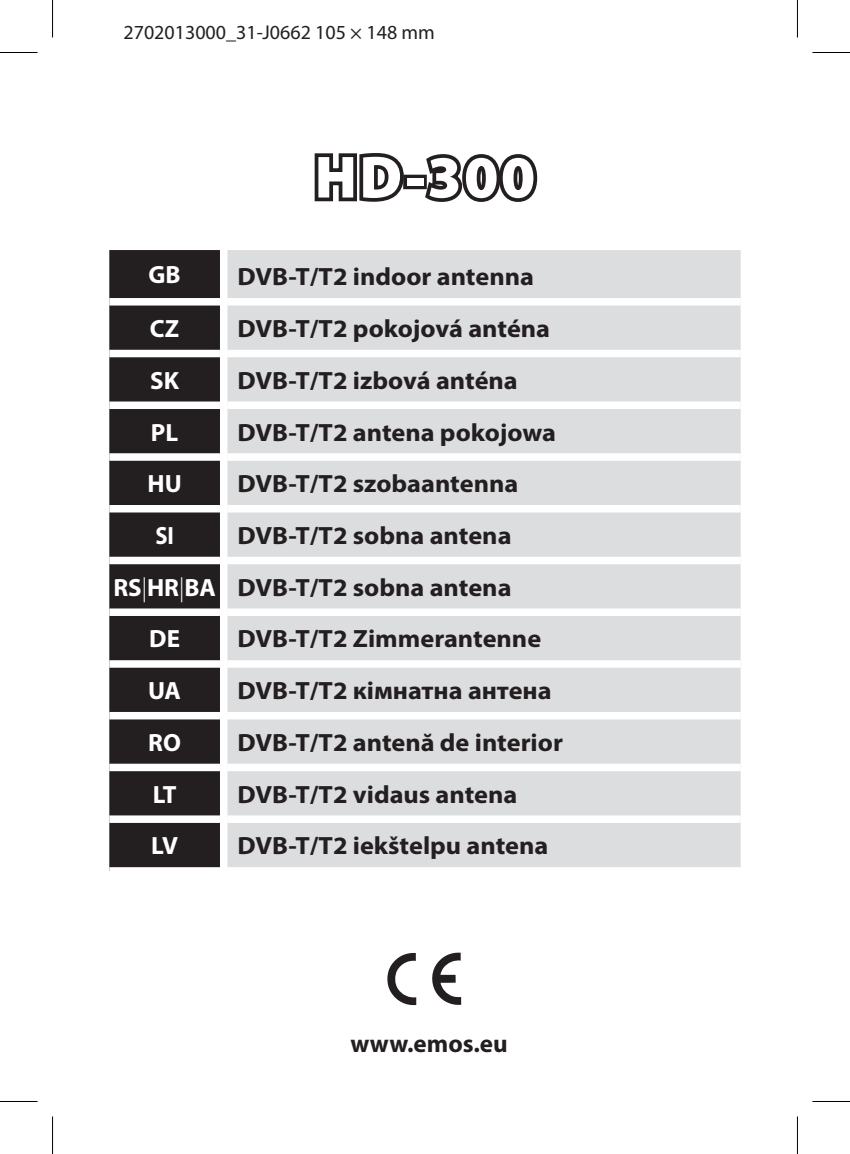
<style>
.page{position:relative;width:850px;height:1154px;background:#fff}
.page>*{position:absolute;margin:0;border:0;box-sizing:border-box;transform-origin:0 0}
.t1{font:900 60px "Myriad Pro";color:#fff}
.t2{font:700 25px "Myriad Pro";color:#231f20;scale:1.05 1}
.t3{font:700 25px "Myriad Pro";color:#fff}
.t4{font:700 25px "Myriad Pro";color:#231f20}
.t5{font:700 25px "Myriad Pro";color:#fff;scale:.9 1}
.t6{font:20px "Myriad Pro";color:#231f20}
.s1{color:#fff}
.s2{font-weight:300;color:#fff}
</style>
<div class="page">
<svg style="left:432px;top:952px;width:29px;height:53px"></svg>
<svg style="left:387px;top:952px;width:29px;height:54px"></svg>
<svg style="left:314px;top:153px;width:93px;height:49px"></svg>
<div style="left:403px;top:175px;width:23px;height:14px;border:8px solid #231f20"></div>
<svg style="left:419px;top:154px;width:119px;height:48px"></svg>
<div style="left:109px;top:250px;width:111px;height:100px;background:#231f20"></div>
<div style="left:227px;top:250px;width:513px;height:617px;background:#dcdddf"></div>
<div style="left:109px;top:357px;width:111px;height:510px;background:#231f20"></div>
<div style="left:109px;top:298px;width:111px;height:7px;background:#fff"></div>
<div style="left:227px;top:298px;width:513px;height:7px;background:#fff"></div>
<div style="left:227px;top:350px;width:513px;height:7px;background:#fff"></div>
<div style="left:109px;top:401px;width:111px;height:8px;background:#fff"></div>
<div style="left:227px;top:401px;width:513px;height:8px;background:#fff"></div>
<div style="left:109px;top:453px;width:111px;height:8px;background:#fff"></div>
<div style="left:227px;top:453px;width:513px;height:8px;background:#fff"></div>
<div style="left:109px;top:505px;width:111px;height:7px;background:#fff"></div>
<div style="left:227px;top:505px;width:513px;height:7px;background:#fff"></div>
<div style="left:109px;top:557px;width:111px;height:7px;background:#fff"></div>
<div style="left:227px;top:557px;width:513px;height:7px;background:#fff"></div>
<div style="left:109px;top:608px;width:111px;height:8px;background:#fff"></div>
<div style="left:227px;top:608px;width:513px;height:8px;background:#fff"></div>
<div style="left:109px;top:660px;width:111px;height:8px;background:#fff"></div>
<div style="left:227px;top:660px;width:513px;height:8px;background:#fff"></div>
<div style="left:109px;top:712px;width:111px;height:7px;background:#fff"></div>
<div style="left:227px;top:712px;width:513px;height:7px;background:#fff"></div>
<div style="left:109px;top:764px;width:111px;height:7px;background:#fff"></div>
<div style="left:227px;top:764px;width:513px;height:7px;background:#fff"></div>
<div style="left:109px;top:815px;width:111px;height:8px;background:#fff"></div>
<div style="left:227px;top:815px;width:513px;height:8px;background:#fff"></div>
<hr style="left:0;top:52px;width:38px;height:1px;background:#000">
<hr style="left:812px;top:52px;width:37px;height:1px;background:#000">
<hr style="left:0;top:1101px;width:38px;height:1px;background:#000">
<hr style="left:812px;top:1101px;width:37px;height:1px;background:#000">
<hr style="left:52px;top:0;width:1px;height:38px;background:#000">
<hr style="left:52px;top:1116px;width:1px;height:38px;background:#000">
<hr style="left:796px;top:0;width:1px;height:38px;background:#000">
<hr style="left:796px;top:1116px;width:1px;height:38px;background:#000">
<p class="t6" style="left:123px;top:20px;width:313px">2702013000_31-J0662 105 × 148 mm</p>
<h1 class="t1" style="left:314px;top:137px;width:222px">HD-300</h1>
<p class="t3" style="left:148px;top:259px;width:34px">GB</p>
<p class="t2" style="left:237px;top:261px;width:284px">DVB-T/T2 indoor antenna</p>
<p class="t3" style="left:150px;top:312px;width:31px">CZ</p>
<p class="t2" style="left:237px;top:312px;width:299px">DVB-T/T2 pokojová anténa</p>
<p class="t3" style="left:150px;top:364px;width:30px">SK</p>
<p class="t2" style="left:237px;top:364px;width:268px">DVB-T/T2 izbová anténa</p>
<p class="t3" style="left:151px;top:416px;width:29px">PL</p>
<p class="t2" style="left:237px;top:416px;width:305px">DVB-T/T2 antena pokojowa</p>
<p class="t3" style="left:147px;top:467px;width:36px">HU</p>
<p class="t2" style="left:237px;top:467px;width:269px">DVB-T/T2 szobaantenna</p>
<p class="t5" style="left:155px;top:519px;width:22px">SI</p>
<p class="t2" style="left:237px;top:519px;width:262px">DVB-T/T2 sobna antena</p>
<p class="t2" style="left:113px;top:571px;width:380px"><span class="s1">RS</span><span class="s2">|</span><span class="s1">HR</span><span class="s2">|</span><span class="s1">BA</span> DVB-T/T2 sobna antena</p>
<p class="t3" style="left:149px;top:623px;width:32px">DE</p>
<p class="t2" style="left:237px;top:623px;width:290px">DVB-T/T2 Zimmerantenne</p>
<p class="t3" style="left:148px;top:674px;width:34px">UA</p>
<p class="t2" style="left:237px;top:674px;width:300px">DVB-T/T2 кімнатна антена</p>
<p class="t3" style="left:148px;top:726px;width:34px">RO</p>
<p class="t2" style="left:237px;top:726px;width:311px">DVB-T/T2 antenă de interior</p>
<p class="t3" style="left:153px;top:778px;width:25px">LT</p>
<p class="t2" style="left:237px;top:778px;width:268px">DVB-T/T2 vidaus antena</p>
<p class="t3" style="left:151px;top:830px;width:29px">LV</p>
<p class="t2" style="left:237px;top:830px;width:297px">DVB-T/T2 iekštelpu antena</p>
<p class="t4" style="left:350px;top:1027px;width:159px">www.emos.eu</p>
</div>
